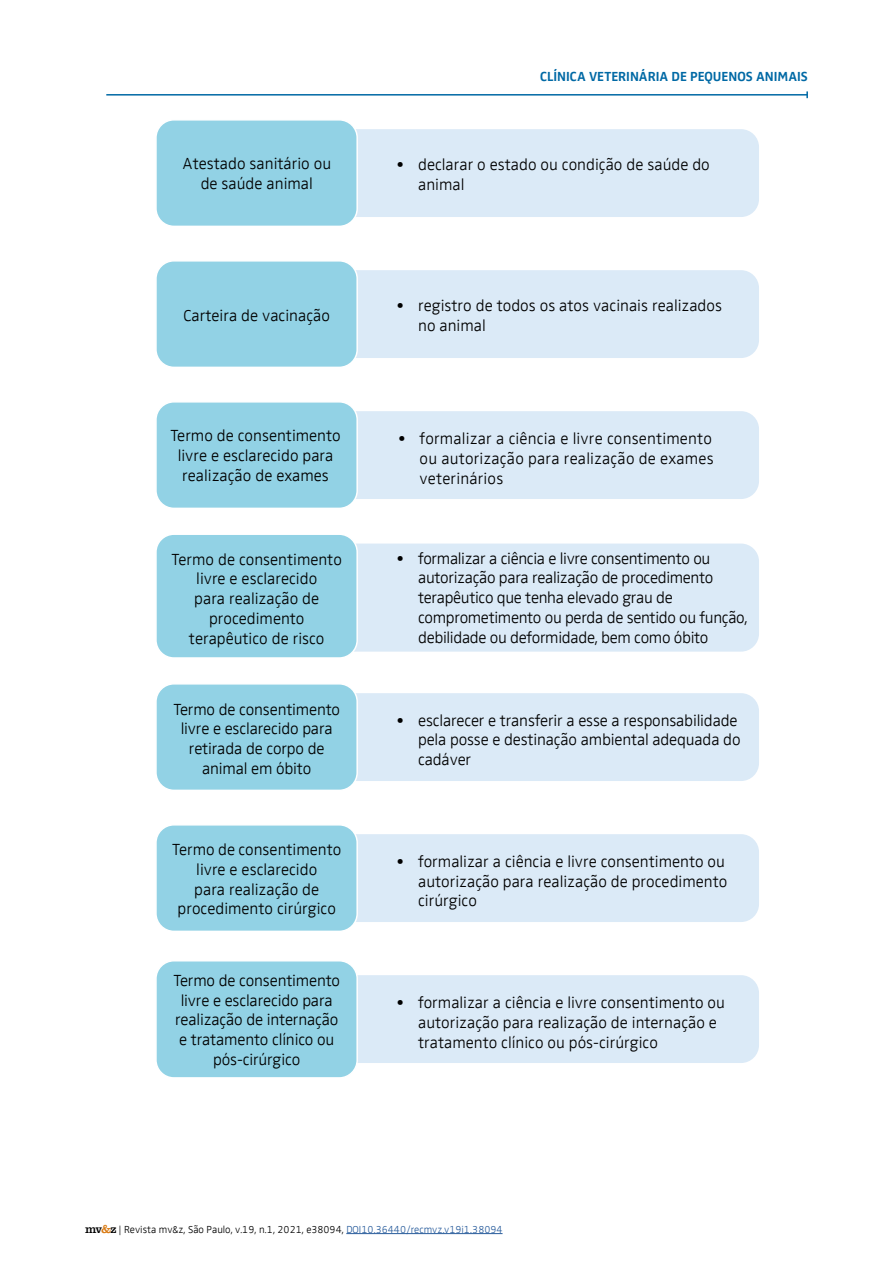
<style>
.page{position:relative;width:893px;height:1263px;background:#fff}
.page>*{position:absolute;margin:0;border:0;box-sizing:border-box;transform-origin:0 0}
.t1{font:16.5px/19.8px "Zwo Web Pro Light W04 Regular";color:#000;text-align:center}
.t2{font:16.5px/19.8px "Zwo Web Pro Light W04 Regular";letter-spacing:-.02em;color:#000}
.t3{font:13.5px "Zwo Web Pro Bold W04 Regular";color:#0069a5}
.t4{font:10.5px "Zwo Web Pro Light W04 Regular";color:#000}
.s1{font-family:"Clarendon LT Std";font-size:12px}
.s2{font-family:"Clarendon LT Std";font-size:12px;color:#d97b14}
.s3{color:#275b9b}
</style>
<div class="page">
<hr style="left:106px;top:94px;width:701px;height:2px;background:#0069a5">
<svg style="left:806px;top:91px;width:2px;height:7px"></svg>
<hr style="left:346px;top:1233px;width:157px;height:1px;background:#275b9b">
<div style="left:328px;top:129px;width:431px;height:88px;background:#dbeaf7;border-radius:18px"></div>
<div style="left:156px;top:120px;width:201px;height:106px;background:#92d2e5;border-radius:18px"></div>
<div style="left:155px;top:119px;width:203px;height:108px;border:2px solid #fff;border-radius:18px"></div>
<div style="left:328px;top:270px;width:431px;height:88px;background:#dbeaf7;border-radius:18px"></div>
<div style="left:156px;top:261px;width:201px;height:106px;background:#92d2e5;border-radius:18px"></div>
<div style="left:155px;top:260px;width:203px;height:108px;border:2px solid #fff;border-radius:18px"></div>
<div style="left:328px;top:411px;width:431px;height:88px;background:#dbeaf7;border-radius:18px"></div>
<div style="left:156px;top:402px;width:201px;height:106px;background:#92d2e5;border-radius:18px"></div>
<div style="left:155px;top:401px;width:203px;height:108px;border:2px solid #fff;border-radius:18px"></div>
<div style="left:328px;top:543px;width:431px;height:109px;background:#dbeaf7;border-radius:18px"></div>
<div style="left:156px;top:534px;width:201px;height:124px;background:#92d2e5;border-radius:18px"></div>
<div style="left:155px;top:533px;width:203px;height:126px;border:2px solid #fff;border-radius:18px"></div>
<div style="left:328px;top:693px;width:431px;height:88px;background:#dbeaf7;border-radius:18px"></div>
<div style="left:156px;top:684px;width:201px;height:106px;background:#92d2e5;border-radius:18px"></div>
<div style="left:155px;top:683px;width:203px;height:108px;border:2px solid #fff;border-radius:18px"></div>
<div style="left:328px;top:834px;width:431px;height:88px;background:#dbeaf7;border-radius:18px"></div>
<div style="left:156px;top:825px;width:201px;height:106px;background:#92d2e5;border-radius:18px"></div>
<div style="left:155px;top:824px;width:203px;height:108px;border:2px solid #fff;border-radius:18px"></div>
<div style="left:328px;top:975px;width:431px;height:88px;background:#dbeaf7;border-radius:18px"></div>
<div style="left:156px;top:961px;width:201px;height:117px;background:#92d2e5;border-radius:18px"></div>
<div style="left:155px;top:960px;width:203px;height:119px;border:2px solid #fff;border-radius:18px"></div>
<p class="t3" style="left:540px;top:67px;width:269px">CLÍNICA VETERINÁRIA DE PEQUENOS ANIMAIS</p>
<p class="t1" style="left:182px;top:153px;width:150px">Atestado sanitário ou de saúde animal</p>
<p class="t1" style="left:418px;top:154px;width:293px;text-align:left;text-indent:-21px">• declarar o estado ou condição de saúde do animal</p>
<p class="t1" style="left:184px;top:305px;width:148px">Carteira de vacinação</p>
<p class="t1" style="left:418px;top:295px;width:305px;text-align:left;text-indent:-21px">• registro de todos os atos vacinais realizados no animal</p>
<p class="t1" style="left:170px;top:425px;width:172px">Termo de consentimento livre e esclarecido para realização de exames</p>
<p class="t1" style="left:420px;top:428px;width:296px;text-align:justify;text-indent:-21px">• formalizar a ciência e livre consentimento ou autorização para realização de exames veterinários</p>
<p class="t1" style="left:172px;top:548px;width:172px">Termo de consentimento livre e esclarecido<br>para realização de procedimento terapêutico de risco</p>
<p class="t2" style="left:418px;top:547px;width:331px;text-indent:-21px">• formalizar a ciência e livre consentimento ou autorização para realização de procedimento terapêutico que tenha elevado grau de comprometimento ou perda de sentido ou função, debilidade ou deformidade, bem como óbito</p>
<p class="t1" style="left:173px;top:698px;width:168px">Termo de consentimento livre e esclarecido para retirada de corpo de animal em óbito</p>
<p class="t1" style="left:418px;top:709px;width:324px;text-align:left;text-indent:-21px">• esclarecer e transferir a esse a responsabilidade pela posse e destinação ambiental adequada do cadáver</p>
<p class="t1" style="left:172px;top:838px;width:171px">Termo de consentimento livre e esclarecido<br>para realização de procedimento cirúrgico</p>
<p class="t1" style="left:418px;top:850px;width:311px;text-align:left;text-indent:-21px">• formalizar a ciência e livre consentimento ou autorização para realização de procedimento cirúrgico</p>
<p class="t1" style="left:173px;top:969px;width:168px">Termo de consentimento livre e esclarecido para realização de internação e tratamento clínico ou pós-cirúrgico</p>
<p class="t1" style="left:418px;top:991px;width:308px;text-align:left;text-indent:-21px">• formalizar a ciência e livre consentimento ou autorização para realização de internação e tratamento clínico ou pós-cirúrgico</p>
<p class="t4" style="left:85px;top:1221px;width:419px"><span class="s1">mv</span><span class="s2">&amp;</span><span class="s1">z</span> | Revista mv&amp;z, São Paulo, v.19, n.1, 2021, e38094, <span class="s3">DOI10.36440/recmvz.v19i1.38094</span></p>
</div>
